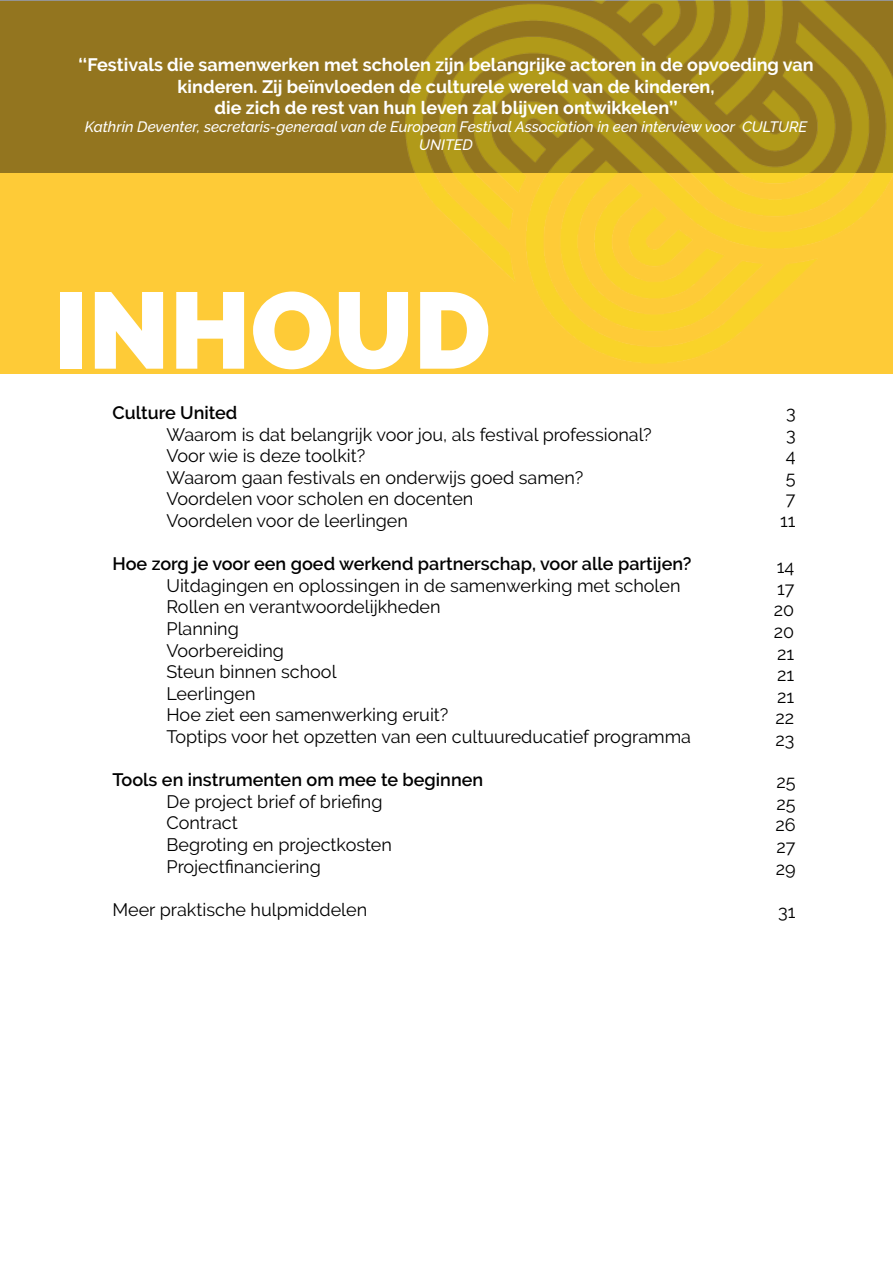
<style>
.page{position:relative;width:893px;height:1263px;background:#fff}
.page>*{position:absolute;margin:0;border:0;box-sizing:border-box;transform-origin:0 0}
.t1{font:900 108px "Raleway";color:#fff}
.t2{font:18px/21.6px "Raleway";color:#000}
.t3{font:700 18px/21.6px "Raleway";color:#fff;text-align:center}
.t4{font:600 18px "Raleway";color:#000}
.t5{font:italic 500 15px/18px "Raleway";color:#fff;text-align:center}
</style>
<div class="page">
<div style="left:1px;top:1px;width:892px;height:372px;background:#fecb37"></div>
<div style="left:0;top:0;width:893px;height:172px;background:#93751f"></div>
<img style="left:405px;top:0;width:488px;height:364px">
<p class="t3" style="left:79px;top:54px;width:737px">‘‘Festivals die samenwerken met scholen zijn belangrijke actoren in de opvoeding van kinderen. Zij beïnvloeden de culturele wereld van de kinderen,<br>die zich de rest van hun leven zal blijven ontwikkelen’’</p>
<p class="t5" style="left:85px;top:118px;width:724px">Kathrin Deventer, secretaris-generaal van de European Festival Association in een interview voor CULTURE<br>UNITED</p>
<h1 class="t1" style="left:54px;top:268px;width:438px">INHOUD</h1>
<p class="t4" style="left:112px;top:402px;width:126px">Culture United</p>
<p class="t2" style="left:166px;top:423px;width:487px">Waarom is dat belangrijk voor jou, als festival professional?<br>Voor wie is deze toolkit?<br>Waarom gaan festivals en onderwijs goed samen?<br>Voordelen voor scholen en docenten<br>Voordelen voor de leerlingen</p>
<p class="t4" style="left:112px;top:553px;width:580px">Hoe zorg je voor een goed werkend partnerschap, voor alle partijen?</p>
<p class="t2" style="left:166px;top:575px;width:526px">Uitdagingen en oplossingen in de samenwerking met scholen<br>Rollen en verantwoordelijkheden<br>Planning<br>Voorbereiding<br>Steun binnen school<br>Leerlingen<br>Hoe ziet een samenwerking eruit?<br>Toptips voor het opzetten van een cultuureducatief programma</p>
<p class="t4" style="left:112px;top:769px;width:372px">Tools en instrumenten om mee te beginnen</p>
<p class="t2" style="left:166px;top:791px;width:227px">De project brief of briefing<br>Contract<br>Begroting en projectkosten<br>Projectfinanciering</p>
<p class="t2" style="left:112px;top:899px;width:256px">Meer praktische hulpmiddelen</p>
<p class="t2" style="left:780px;top:402px;width:17px;text-align:center">3<br>3<br>4<br>5<br>7<br>11</p>
<p class="t2" style="left:774px;top:556px;width:22px;text-align:justify">14<br>17<br>20<br>20<br>21<br>21<br>21<br>22<br>23</p>
<p class="t2" style="left:775px;top:771px;width:22px;text-align:justify">25<br>25<br>26<br>27<br>29</p>
<p class="t2" style="left:778px;top:901px;width:19px">31</p>
</div>
